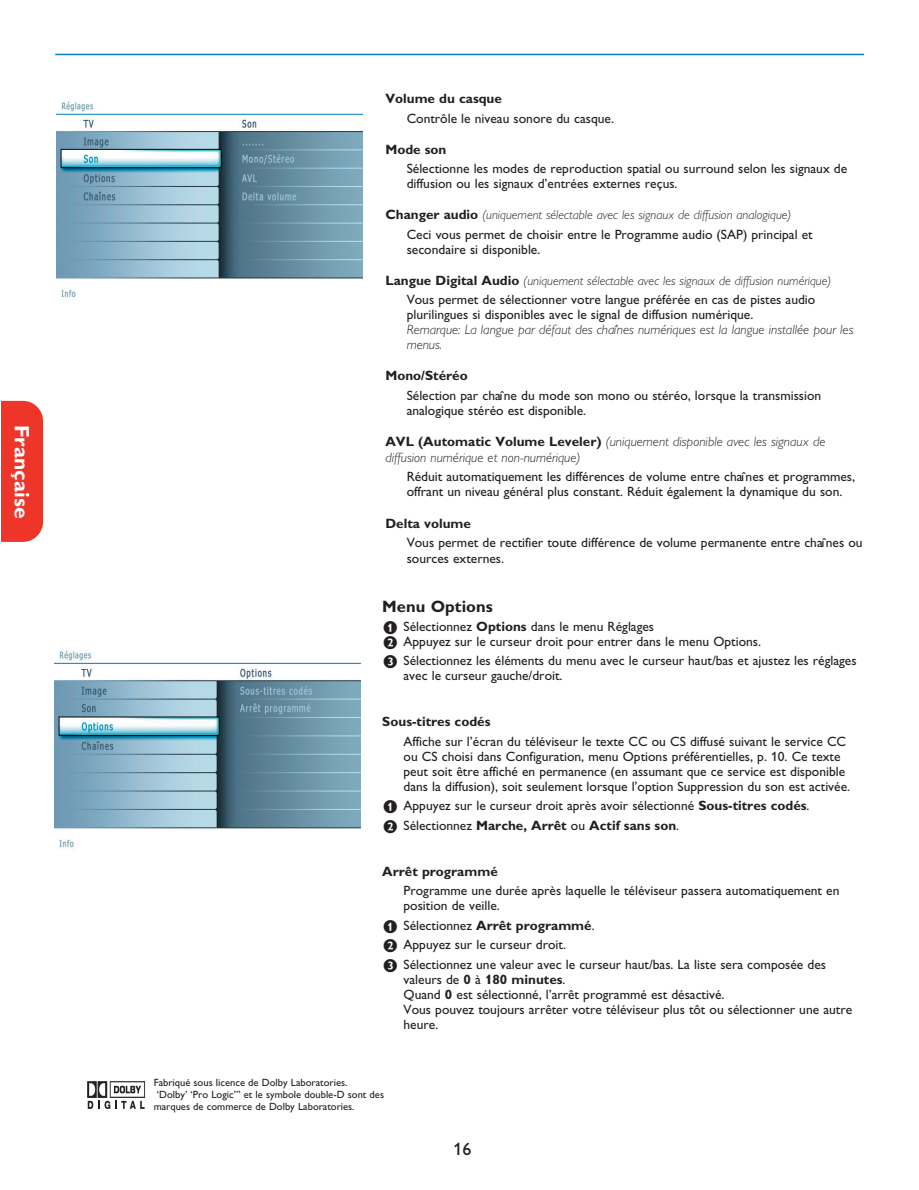
<style>
.page{position:relative;width:919px;height:1190px;background:#fff}
.page>*{position:absolute;margin:0;border:0;box-sizing:border-box;transform-origin:0 0}
.t1{font:700 21px "Gill Alt One";color:#fff}
.t2{font:18px "Gill Alt One";color:#231f20}
.t3{font:700 16.5px "Gill Alt One";letter-spacing:.005em;color:#231f20}
.t4{font:13.5px/15px "Gill Alt One";color:#231f20}
.t5{font:italic 300 13.5px/15px "Gill Alt One";color:#231f20}
.t6{font:700 13.5px "Gill Alt One";color:#231f20}
.t7{font:italic 300 12.75px "Gill Alt One";color:#231f20}
.t8{font:10.5px "Gill Alt One";color:#231f20}
.s1{font-weight:700;font-style:normal;font-size:13.5px}
.s2{font-weight:700;font-style:normal}
.s3{font-family:"Phil Alti";font-size:12px}
.s4{font-weight:700}
</style>
<div class="page">
<svg style="left:87px;top:1081px;width:58px;height:27px"></svg>
<hr style="left:55px;top:54px;width:809px;height:1px;background:#0082c5">
<img style="left:56px;top:101px;width:306px;height:197px">
<img style="left:54px;top:650px;width:306px;height:198px">
<div style="left:1px;top:401px;width:42px;height:140px;background:#ee3529"></div>
<h1 class="t1" style="left:34px;top:424px;width:95px;rotate:90deg">Française</h1>
<p class="t6" style="left:385px;top:91px;width:118px">Volume du casque</p>
<p class="t4" style="left:407px;top:110px;width:209px">Contrôle le niveau sonore du casque.</p>
<p class="t6" style="left:385px;top:141px;width:63px">Mode son</p>
<p class="t4" style="left:407px;top:161px;width:442px">Sélectionne les modes de reproduction spatial ou surround selon les signaux de diffusion ou les signaux d’entrées externes reçus.</p>
<p class="t7" style="left:385px;top:208px;width:407px"><span class="s1">Changer audio</span> (uniquement sélectable avec les signaux de diffusion analogique)</p>
<p class="t4" style="left:407px;top:226px;width:408px">Ceci vous permet de choisir entre le Programme audio (SAP) principal et secondaire si disponible.</p>
<p class="t7" style="left:385px;top:273px;width:447px"><span class="s1">Langue Digital Audio</span> (uniquement sélectable avec les signaux de diffusion numérique)</p>
<p class="t4" style="left:407px;top:292px;width:410px">Vous permet de sélectionner votre langue préférée en cas de pistes audio plurilingues si disponibles avec le signal de diffusion numérique.</p>
<p class="t5" style="left:407px;top:322px;width:448px">Remarque: La langue par défaut des chaînes numériques est la langue installée pour les menus.</p>
<p class="t6" style="left:385px;top:367px;width:84px">Mono/Stéréo</p>
<p class="t4" style="left:407px;top:387px;width:416px">Sélection par chaîne du mode son mono ou stéréo, lorsque la transmission analogique stéréo est disponible.</p>
<p class="t5" style="left:385px;top:433px;width:441px;line-height:16.2px"><span class="s2">AVL (Automatic Volume Leveler)</span> (uniquement disponible avec les signaux de diffusion numérique et non-numérique)</p>
<p class="t4" style="left:407px;top:469px;width:450px">Réduit automatiquement les différences de volume entre chaînes et programmes, offrant un niveau général plus constant. Réduit également la dynamique du son.</p>
<p class="t6" style="left:385px;top:515px;width:87px">Delta volume</p>
<p class="t4" style="left:407px;top:534px;width:457px;line-height:16.2px">Vous permet de rectifier toute différence de volume permanente entre chaînes ou sources externes.</p>
<p class="t3" style="left:382px;top:596px;width:112px">Menu Options</p>
<p class="t4" style="left:382px;top:618px;width:380px"><span class="s3">&amp;</span> Sélectionnez <span class="s4">Options</span> dans le menu Réglages<br><span class="s3">é</span> Appuyez sur le curseur droit pour entrer dans le menu Options.</p>
<p class="t4" style="left:403px;top:653px;width:454px;text-indent:-21px"><span class="s3">“</span> Sélectionnez les éléments du menu avec le curseur haut/bas et ajustez les réglages avec le curseur gauche/droit.</p>
<p class="t6" style="left:382px;top:713px;width:110px">Sous-titres codés</p>
<p class="t4" style="left:403px;top:733px;width:448px">Affiche sur l’écran du téléviseur le texte CC ou CS diffusé suivant le service CC ou CS choisi dans Configuration, menu Options préférentielles, p. 10. Ce texte peut soit être affiché en permanence (en assumant que ce service est disponible dans la diffusion), soit seulement lorsque l’option Suppression du son est activée.</p>
<p class="t4" style="left:382px;top:795px;width:429px;line-height:19.5px"><span class="s3">&amp;</span> Appuyez sur le curseur droit après avoir sélectionné <span class="s4">Sous-titres codés</span>. <span class="s3">é</span> Sélectionnez <span class="s4">Marche, Arrêt</span> ou <span class="s4">Actif sans son</span>.</p>
<p class="t6" style="left:382px;top:863px;width:117px">Arrêt programmé</p>
<p class="t4" style="left:403px;top:882px;width:437px">Programme une durée après laquelle le téléviseur passera automatiquement en position de veille.</p>
<p class="t4" style="left:382px;top:915px;width:445px;line-height:19.5px"><span class="s3">&amp;</span> Sélectionnez <span class="s4">Arrêt programmé</span>.<br><span class="s3">é</span> Appuyez sur le curseur droit.<br><span class="s3">“</span> Sélectionnez une valeur avec le curseur haut/bas. La liste sera composée des</p>
<p class="t4" style="left:403px;top:971px;width:450px">valeurs de <span class="s4">0</span> à <span class="s4">180 minutes</span>.<br>Quand <span class="s4">0</span> est sélectionné, l’arrêt programmé est désactivé.<br>Vous pouvez toujours arrêter votre téléviseur plus tôt ou sélectionner une autre heure.</p>
<p class="t8" style="left:154px;top:1076px;width:195px">Fabriqué sous licence de Dolby Laboratories.</p>
<p class="t8" style="left:157px;top:1088px;width:229px">‘Dolby’ ‘Pro Logic’” et le symbole double-D sont des</p>
<p class="t8" style="left:154px;top:1100px;width:202px">marques de commerce de Dolby Laboratories.</p>
<h2 class="t2" style="left:453px;top:1137px;width:19px">16</h2>
</div>
